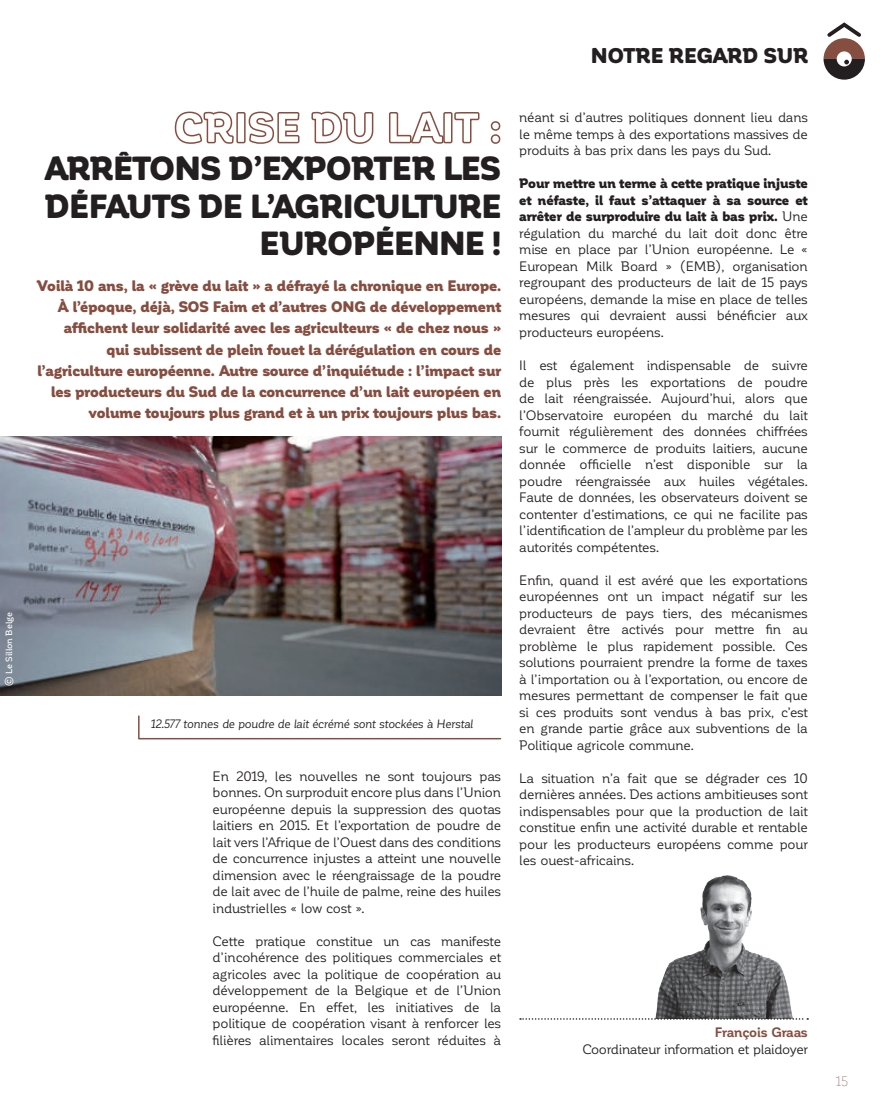
<style>
.page{position:relative;width:893px;height:1119px;background:#fff}
.page>*{position:absolute;margin:0;border:0;box-sizing:border-box;transform-origin:0 0}
.t1{font:900 33px/37.5px "Corporative Soft";letter-spacing:-.01em;color:#231f20;text-align:right}
.t2{font:900 21px "Corporative Soft";letter-spacing:.01em;color:#231f20}
.t3{font:900 15px/21px "Corporative Soft";letter-spacing:-.005em;color:#864e40;text-align:right}
.t4{font:13.5px/16.5px "Corporative Soft";letter-spacing:-.02em;color:#231f20;text-align:justify}
.t5{font:700 13.5px "Corporative Soft";letter-spacing:-.015em;color:#864e40}
.t6{font:100 13.5px "Corporative Soft";color:#864e40}
.t7{font:italic 12px "Corporative Soft";letter-spacing:-.02em;color:#231f20}
.t8{font:500 9px "Corporative Soft";letter-spacing:-.015em;color:#fff}
.s1{font-weight:900}
</style>
<div class="page">
<img style="left:655px;top:875px;width:138px;height:143px">
<svg style="left:174px;top:111px;width:60px;height:33px"></svg>
<div style="left:236px;top:112px;width:10px;height:31px;border:2px solid #864e40"></div>
<svg style="left:248px;top:111px;width:52px;height:33px"></svg>
<svg style="left:311px;top:111px;width:63px;height:33px"></svg>
<svg style="left:389px;top:111px;width:54px;height:33px"></svg>
<div style="left:443px;top:112px;width:9px;height:31px;border:2px solid #864e40"></div>
<svg style="left:454px;top:112px;width:26px;height:32px"></svg>
<svg style="left:490px;top:121px;width:11px;height:23px"></svg>
<svg style="left:823px;top:22px;width:42px;height:58px"></svg>
<svg style="left:520px;top:1018px;width:288px;height:1px"></svg>
<img style="left:0;top:437px;width:501px;height:258px">
<svg style="left:138px;top:715px;width:364px;height:25px"></svg>
<p class="t8" style="left:4px;top:685px;width:75px;rotate:-90deg">© Le Sillon Belge</p>
<h2 class="t2" style="left:591px;top:44px;width:219px">NOTRE REGARD SUR</h2>
<h1 class="t1" style="left:44px;top:150px;width:459px">ARRÊTONS D’EXPORTER LES<br>DÉFAUTS DE L’AGRICULTURE<br>EUROPÉENNE !</h1>
<p class="t3" style="left:37px;top:276px;width:465px">Voilà 10 ans, la « grève du lait » a défrayé la chronique en Europe.<br>À l’époque, déjà, SOS Faim et d’autres ONG de développement affichent leur solidarité avec les agriculteurs « de chez nous »<br>qui subissent de plein fouet la dérégulation en cours de l’agriculture européenne. Autre source d’inquiétude : l’impact sur les producteurs du Sud de la concurrence d’un lait européen en volume toujours plus grand et à un prix toujours plus bas.</p>
<p class="t7" style="left:151px;top:717px;width:324px">12.577 tonnes de poudre de lait écrémé sont stockées à Herstal</p>
<p class="t4" style="left:213px;top:767px;width:290px">En 2019, les nouvelles ne sont toujours pas bonnes. On surproduit encore plus dans l’Union européenne depuis la suppression des quotas laitiers en 2015. Et l’exportation de poudre de lait vers l’Afrique de l’Ouest dans des conditions de concurrence injustes a atteint une nouvelle dimension avec le réengraissage de la poudre de lait avec de l’huile de palme, reine des huiles industrielles « low cost ».</p>
<p class="t4" style="left:213px;top:932px;width:290px">Cette pratique constitue un cas manifeste d’incohérence des politiques commerciales et agricoles avec la politique de coopération au développement de la Belgique et de l’Union européenne. En effet, les initiatives de la politique de coopération visant à renforcer les filières alimentaires locales seront réduites à</p>
<p class="t4" style="left:519px;top:109px;width:290px">néant si d’autres politiques donnent lieu dans le même temps à des exportations massives de produits à bas prix dans les pays du Sud.</p>
<p class="t4" style="left:519px;top:175px;width:290px"><span class="s1">Pour mettre un terme à cette pratique injuste et néfaste, il faut s’attaquer à sa source et arrêter de surproduire du lait à bas prix.</span> Une régulation du marché du lait doit donc être mise en place par l’Union européenne. Le « European Milk Board » (EMB), organisation regroupant des producteurs de lait de 15 pays européens, demande la mise en place de telles mesures qui devraient aussi bénéficier aux producteurs européens.</p>
<p class="t4" style="left:519px;top:357px;width:290px">Il est également indispensable de suivre de plus près les exportations de poudre de lait réengraissée. Aujourd’hui, alors que l’Observatoire européen du marché du lait fournit régulièrement des données chiffrées sur le commerce de produits laitiers, aucune donnée officielle n’est disponible sur la poudre réengraissée aux huiles végétales.<br>Faute de données, les observateurs doivent se contenter d’estimations, ce qui ne facilite pas l’identification de l’ampleur du problème par les autorités compétentes.</p>
<p class="t4" style="left:519px;top:571px;width:290px">Enfin, quand il est avéré que les exportations européennes ont un impact négatif sur les producteurs de pays tiers, des mécanismes devraient être activés pour mettre fin au problème le plus rapidement possible. Ces solutions pourraient prendre la forme de taxes à l’importation ou à l’exportation, ou encore de mesures permettant de compenser le fait que si ces produits sont vendus à bas prix, c’est en grande partie grâce aux subventions de la Politique agricole commune.</p>
<p class="t4" style="left:519px;top:769px;width:290px">La situation n’a fait que se dégrader ces 10 dernières années. Des actions ambitieuses sont indispensables pour que la production de lait constitue enfin une activité durable et rentable pour les producteurs européens comme pour les ouest-africains.</p>
<p class="t5" style="left:715px;top:1025px;width:95px">François Graas</p>
<p class="t4" style="left:582px;top:1040px;width:227px">Coordinateur information et plaidoyer</p>
<p class="t6" style="left:836px;top:1074px;width:13px">15</p>
</div>
